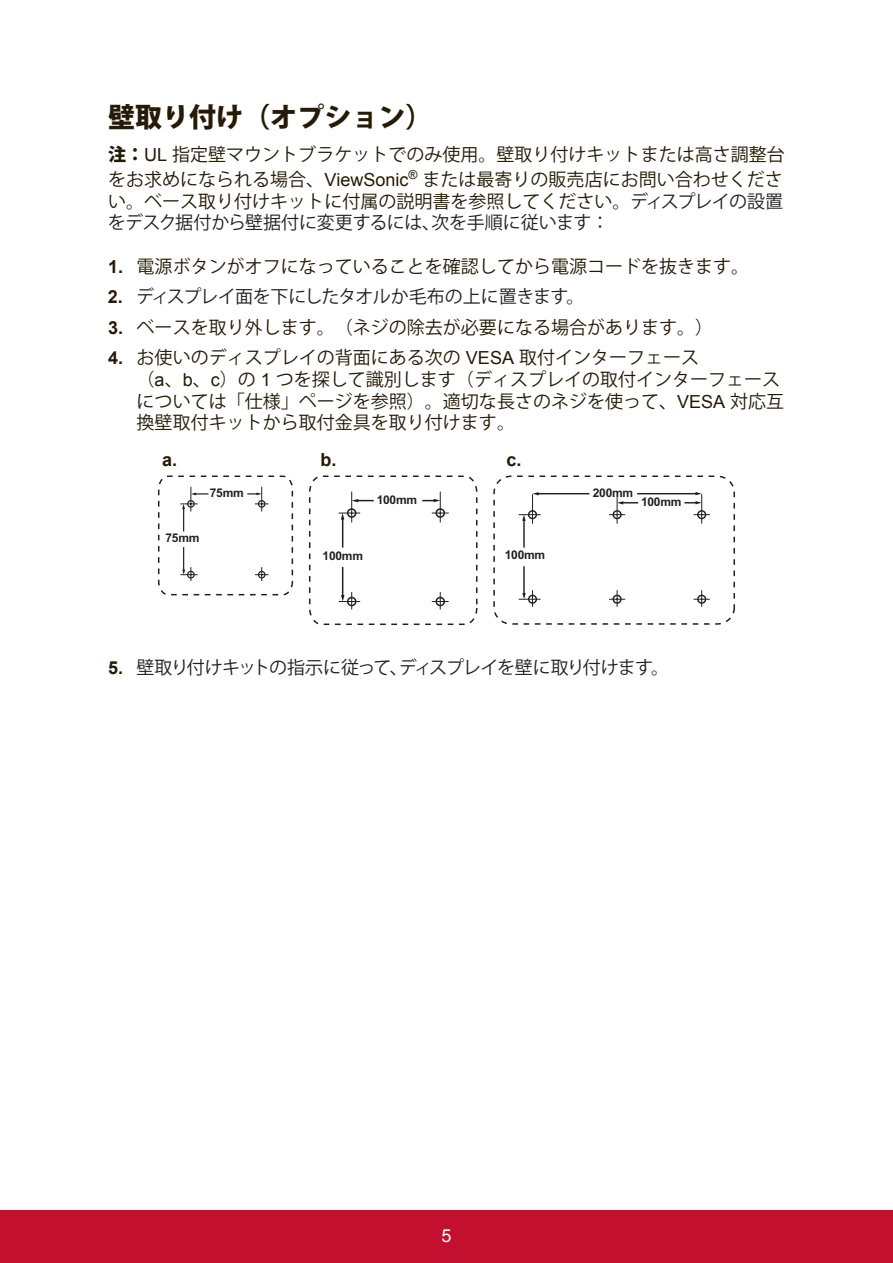
<style>
.page{position:relative;width:893px;height:1263px;background:#fff}
.page>*{position:absolute;margin:0;border:0;box-sizing:border-box;transform-origin:0 0}
.t1{font:800 27px "Koz Go Pro";color:#251a05}
.t2{font:18px/21.6px "Koz Go Pro";color:#251a05}
.t3{font:18px/21.6px "Koz Go Pro";letter-spacing:-.01em;color:#231f20}
.t4{font:18px "Koz Go Pro";letter-spacing:-.065em;color:#231f20}
.t5{font:700 18px "Arial";color:#251a05}
.t6{font:18px "Arial";color:#fff}
.t7{font:700 12px "Arial";letter-spacing:-.02em;color:#231f20}
.s1{font-weight:800}
.s2{font-family:"Arial"}
.s3{color:#251a05}
.s4{font-family:"Arial";font-weight:700}
.s5{font-family:"Arial";font-weight:700;color:#251a05}
</style>
<div class="page">
<div style="left:0;top:1210px;width:892px;height:53px;background:#c3102f"></div>
<svg style="left:158px;top:475px;width:136px;height:121px"></svg>
<svg style="left:308px;top:475px;width:170px;height:150px"></svg>
<hr style="left:532px;top:494px;width:1px;height:30px;background:#231f20">
<svg style="left:518px;top:510px;width:22px;height:97px"></svg>
<hr style="left:537px;top:493px;width:52px;height:1px;background:#231f20">
<svg style="left:532px;top:492px;width:6px;height:3px"></svg>
<svg style="left:609px;top:492px;width:100px;height:115px"></svg>
<div style="left:493px;top:475px;width:241px;height:149px;border:2px dashed #231f20;border-radius:17px"></div>
<h1 class="t1" style="left:108px;top:100px;width:325px">壁取り付け（オプション）</h1>
<p class="t2" style="left:108px;top:142px;width:678px;line-height:25.2px"><span class="s1">注：</span><span class="s2">UL</span> 指定壁マウントブラケットでのみ使用。壁取り付けキットまたは高さ調整台をお求めになられる場合、<span class="s2">ViewSonic</span><sup>®</sup> または最寄りの販売店にお問い合わせくださ</p>
<p class="t3" style="left:108px;top:191px;width:676px"><span class="s3">い。ベース取り付けキットに付属の説明書を参照してください。</span>ディスプレイの設置をデスク据付から壁据付に変更するには、次を手順に従います<span class="s3">：</span></p>
<p class="t2" style="left:108px;top:256px;width:642px"><span class="s4">1.</span> 電源ボタンがオフになっていることを確認してから電源コードを抜きます。</p>
<p class="t3" style="left:108px;top:286px;width:478px"><span class="s5">2.</span> ディスプレイ面を下にしたタオルか毛布の上に置きます。</p>
<p class="t2" style="left:108px;top:317px;width:606px"><span class="s4">3.</span> ベースを取り外します。（ネジの除去が必要になる場合があります。）</p>
<p class="t2" style="left:136px;top:347px;width:649px;text-indent:-28px"><span class="s4">4.</span> お使いのディスプレイの背面にある次の <span class="s2">VESA</span> 取付インターフェース<br>（<span class="s2">a</span>、<span class="s2">b</span>、<span class="s2">c</span>）の <span class="s2">1</span> つを探して識別します（ディスプレイの取付インターフェースについては「仕様」ページを参照）。適切な長さのネジを使って、<span class="s2">VESA</span> 対応互換壁取付キットから取付金具を取り付けます。</p>
<p class="t5" style="left:162px;top:447px;width:17px">a.</p>
<p class="t5" style="left:320px;top:447px;width:18px">b.</p>
<p class="t5" style="left:506px;top:447px;width:17px">c.</p>
<p class="t7" style="left:210px;top:485px;width:35px">75mm</p>
<p class="t7" style="left:165px;top:530px;width:35px">75mm</p>
<p class="t7" style="left:376px;top:491px;width:42px">100mm</p>
<p class="t7" style="left:322px;top:548px;width:42px">100mm</p>
<p class="t7" style="left:504px;top:547px;width:42px">100mm</p>
<p class="t7" style="left:592px;top:484px;width:42px">200mm</p>
<p class="t7" style="left:640px;top:493px;width:42px">100mm</p>
<p class="t4" style="left:108px;top:656px;width:562px"><span class="s5">5.</span> 壁取り付けキットの指示に従って、ディスプレイを壁に取り付けます。</p>
<p class="t6" style="left:441px;top:1223px;width:12px">5</p>
</div>
